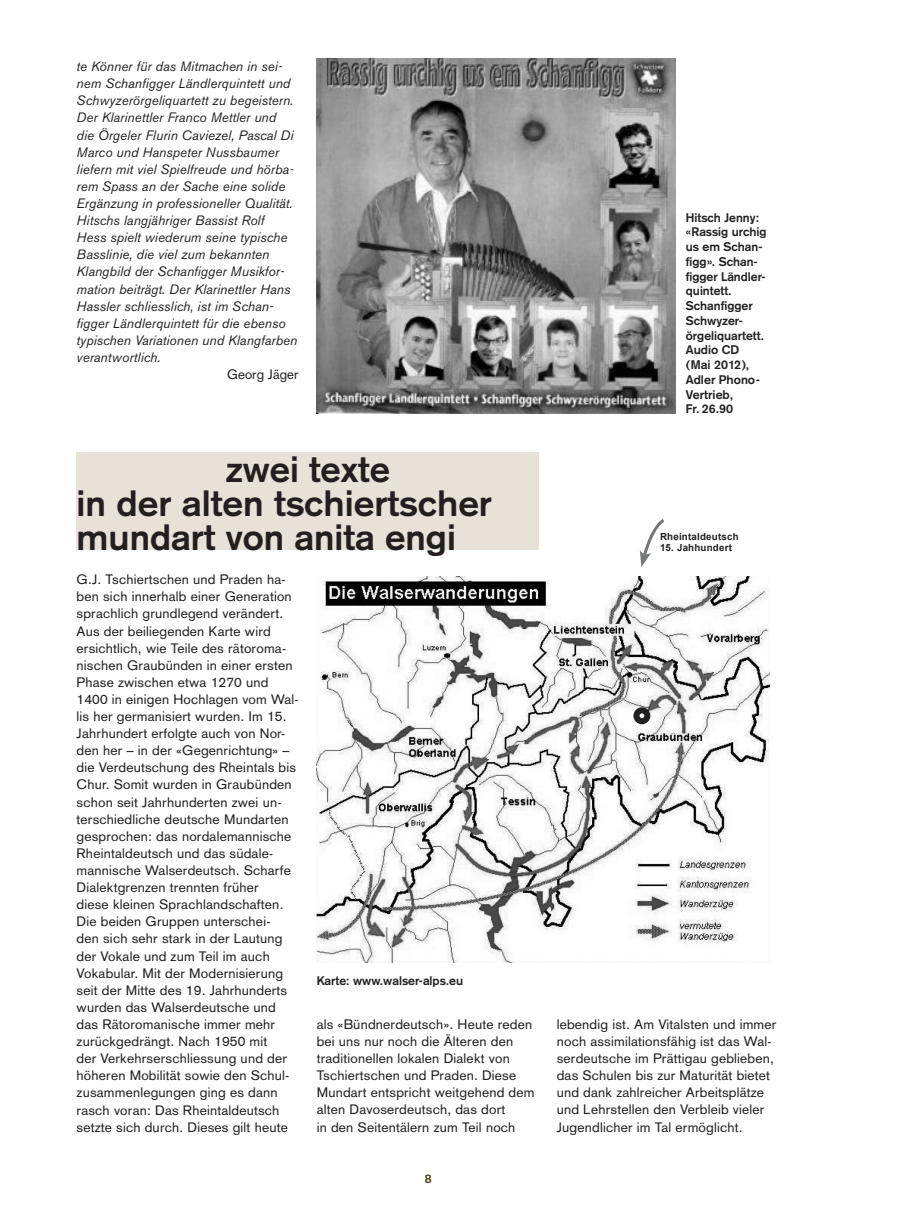
<style>
.page{position:relative;width:915px;height:1212px;background:#fff}
.page>*{position:absolute;margin:0;border:0;box-sizing:border-box;transform-origin:0 0}
.t1{font:700 36px/34.2px "Akzidenz Grotesk";color:#231f20}
.t2{font:13.5px/17.1px "Akzidenz Grotesk";letter-spacing:.015em;color:#231f20}
.t3{font:italic 13.5px/17.1px "Akzidenz Grotesk BE";letter-spacing:.005em;color:#231f20}
.t4{font:700 12.3px/14.7px "Akzidenz Grotesk";color:#231f20}
.t5{font:700 12.3px "Akzidenz Grotesk";color:#5a471a}
.t6{font:700 9.75px "Arial";letter-spacing:.02em;color:#231f20}
</style>
<div class="page">
<div style="left:77px;top:453px;width:461px;height:97px;background:#e7e1d8"></div>
<img style="left:316px;top:577px;width:453px;height:385px">
<img style="left:316px;top:59px;width:359px;height:354px">
<div style="left:633px;top:707px;width:17px;height:17px;border:6px solid #231f20;border-radius:50%"></div>
<svg style="left:639px;top:519px;width:25px;height:48px"></svg>
<p class="t3" style="left:77px;top:58px;width:222px">te Könner für das Mitmachen in sei&shy;nem Schanfigger Ländlerquintett und Schwyzerörgeliquartett zu begeistern.<br>Der Klarinettler Franco Mettler und<br>die Örgeler Flurin Caviezel, Pascal Di Marco und Hanspeter Nussbaumer liefern mit viel Spielfreude und hörba&shy;rem Spass an der Sache eine solide Ergänzung in professioneller Qualität.<br>Hitschs langjähriger Bassist Rolf<br>Hess spielt wiederum seine typische Basslinie, die viel zum bekannten Klangbild der Schanfigger Musikfor&shy;mation beiträgt. Der Klarinettler Hans Hassler schliesslich, ist im Schan&shy;figger Ländlerquintett für die ebenso typischen Variationen und Klangfarben verantwortlich.</p>
<p class="t2" style="left:227px;top:366px;width:73px">Georg Jäger</p>
<p class="t4" style="left:685px;top:210px;width:82px">Hitsch Jenny: «Rassig urchig us em Schan&shy;figg». Schan&shy;figger Ländler&shy;quintett.<br>Schanfigger<br>Schwyzer&shy;örgeliquartett.<br>Audio CD (Mai 2012),<br>Adler Phono-<br>Vertrieb,<br>Fr. 26.90</p>
<h1 class="t1" style="left:77px;top:451px;width:417px;text-indent:149px">zwei texte<br>in der alten tschiertscher mundart von anita engi</h1>
<p class="t2" style="left:77px;top:571px;width:223px">G.J. Tschiertschen und Praden ha&shy;ben sich innerhalb einer Generation sprachlich grundlegend verändert.<br>Aus der beiliegenden Karte wird ersichtlich, wie Teile des rätoroma&shy;nischen Graubünden in einer ersten Phase zwischen etwa 1270 und 1400 in einigen Hochlagen vom Wal&shy;lis her germanisiert wurden. Im 15.<br>Jahrhundert erfolgte auch von Nor&shy;den her – in der «Gegenrichtung» – die Verdeutschung des Rheintals bis Chur. Somit wurden in Graubünden schon seit Jahrhunderten zwei un&shy;terschiedliche deutsche Mundarten gesprochen: das nordalemannische Rheintaldeutsch und das südale&shy;mannische Walserdeutsch. Scharfe Dialektgrenzen trennten früher<br>diese kleinen Sprachlandschaften.<br>Die beiden Gruppen unterschei-<br>den sich sehr stark in der Lautung der Vokale und zum Teil im auch Vokabular. Mit der Modernisierung seit der Mitte des 19. Jahrhunderts wurden das Walserdeutsche und das Rätoromanische immer mehr zurückgedrängt. Nach 1950 mit<br>der Verkehrserschliessung und der höheren Mobilität sowie den Schul&shy;zusammenlegungen ging es dann rasch voran: Das Rheintaldeutsch setzte sich durch. Dieses gilt heute</p>
<p class="t6" style="left:659px;top:530px;width:80px">Rheintaldeutsch</p>
<p class="t6" style="left:659px;top:541px;width:73px">15. Jahhundert</p>
<p class="t4" style="left:316px;top:973px;width:148px">Karte: www.walser-alps.eu</p>
<p class="t2" style="left:316px;top:1015px;width:219px">als «Bündnerdeutsch». Heute reden bei uns nur noch die Älteren den traditionellen lokalen Dialekt von Tschiertschen und Praden. Diese Mundart entspricht weitgehend dem alten Davoserdeutsch, das dort<br>in den Seitentälern zum Teil noch</p>
<p class="t2" style="left:556px;top:1015px;width:221px">lebendig ist. Am Vitalsten und immer noch assimilationsfähig ist das Wal&shy;serdeutsche im Prättigau geblieben, das Schulen bis zur Maturität bietet und dank zahlreicher Arbeitsplätze und Lehrstellen den Verbleib vieler Jugendlicher im Tal ermöglicht.</p>
<p class="t5" style="left:425px;top:1171px;width:8px">8</p>
</div>
